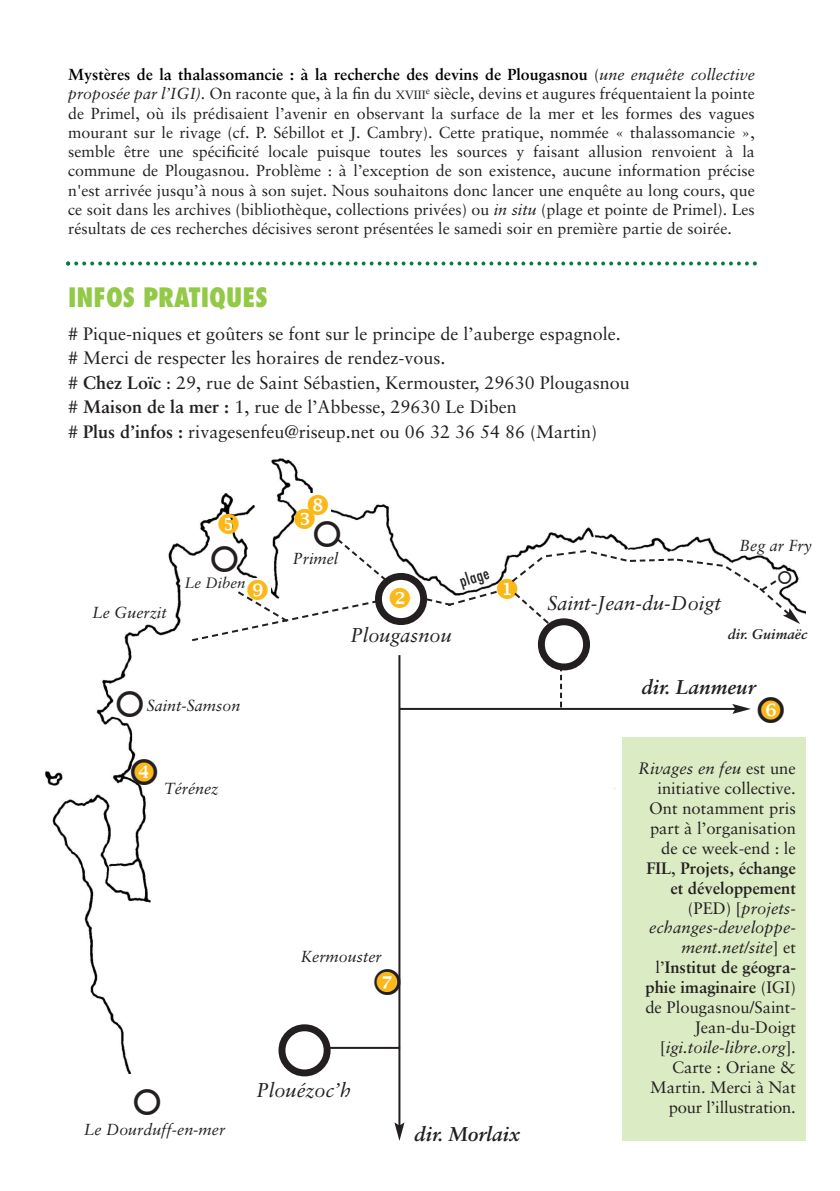
<style>
.page{position:relative;width:840px;height:1191px;background:#fff}
.page>*{position:absolute;margin:0;border:0;box-sizing:border-box;transform-origin:0 0}
.t1{font:800 condensed 26px "Futura";color:#92c947}
.t2{font:italic 20px "Sabon";color:#231f20}
.t3{font:italic 700 20px "Sabon";color:#231f20}
.t4{font:18px/24.4px "Sabon";color:#231f20}
.t5{font:16.6px/20px "Sabon";color:#231f20;text-align:right}
.t6{font:16px/19.2px "Sabon";color:#231f20;text-align:justify}
.t7{font:italic 16px "Sabon";color:#231f20}
.t8{font:condensed 16px "Futura";color:#231f20}
.t9{font:italic 15px "Sabon";color:#231f20}
.t10{font:italic 700 14px "Sabon";color:#231f20}
.s1{font-weight:700;color:#000}
.s2{font-style:italic}
.s3{font-size:12px}
.s4{font-weight:700}
</style>
<div class="page">
<img style="left:45px;top:458px;width:760px;height:616px">
<svg style="left:66px;top:261px;width:690px;height:4px"></svg>
<hr style="left:398px;top:655px;width:2px;height:471px;background:#231f20">
<svg style="left:394px;top:1122px;width:10px;height:19px"></svg>
<hr style="left:329px;top:1047px;width:71px;height:2px;background:#231f20">
<div style="left:621px;top:737px;width:184px;height:404px;background:#dbebc4"></div>
<div style="left:305px;top:493px;width:26px;height:22px;background:#fff"></div>
<svg style="left:278px;top:1024px;width:52px;height:50px"></svg>
<svg style="left:117px;top:691px;width:26px;height:26px"></svg>
<svg style="left:131px;top:759px;width:26px;height:26px"></svg>
<svg style="left:374px;top:968px;width:25px;height:26px"></svg>
<svg style="left:190px;top:495px;width:609px;height:227px"></svg>
<p class="t6" style="left:68px;top:66px;width:687px"><span class="s1">Mystères de la thalassomancie : à la recherche des devins de Plougasnou</span> (<span class="s2">une enquête collective proposée par l’IGI).</span> On raconte que, à la fin du <span class="s3">XVIII</span><sup>e</sup> siècle, devins et augures fréquentaient la pointe de Primel, où ils prédisaient l’avenir en observant la surface de la mer et les formes des vagues mourant sur le rivage (cf. P. Sébillot et J. Cambry). Cette pratique, nommée « thalassomancie », semble être une spécificité locale puisque toutes les sources y faisant allusion renvoient à la commune de Plougasnou. Problème : à l’exception de son existence, aucune information précise n'est arrivée jusqu’à nous à son sujet. Nous souhaitons donc lancer une enquête au long cours, que ce soit dans les archives (bibliothèque, collections privées) ou <span class="s2">in situ</span> (plage et pointe de Primel). Les résultats de ces recherches décisives seront présentées le samedi soir en première partie de soirée.</p>
<h1 class="t1" style="left:68px;top:286px;width:201px">INFOS PRATIQUES</h1>
<p class="t4" style="left:68px;top:323px;width:563px"># Pique-niques et goûters se font sur le principe de l’auberge espagnole. # Merci de respecter les horaires de rendez-vous.<br># <span class="s4">Chez Loïc</span> : 29, rue de Saint Sébastien, Kermouster, 29630 Plougasnou # <span class="s4">Maison de la mer :</span> 1, rue de l’Abbesse, 29630 Le Diben<br># <span class="s4">Plus d’infos :</span> rivagesenfeu@riseup.net ou 06 32 36 54 86 (Martin)</p>
<p class="t7" style="left:92px;top:605px;width:76px">Le Guerzit</p>
<p class="t9" style="left:184px;top:576px;width:62px">Le Diben</p>
<p class="t7" style="left:293px;top:552px;width:47px">Primel</p>
<p class="t8" style="left:457px;top:574px;width:32px;rotate:-18deg">plage</p>
<p class="t2" style="left:547px;top:595px;width:175px">Saint-Jean-du-Doigt</p>
<p class="t7" style="left:739px;top:538px;width:74px">Beg ar Fry</p>
<p class="t7" style="left:147px;top:698px;width:95px">Saint-Samson</p>
<p class="t7" style="left:164px;top:782px;width:56px">Térénez</p>
<p class="t2" style="left:350px;top:626px;width:103px">Plougasnou</p>
<p class="t7" style="left:300px;top:950px;width:82px">Kermouster</p>
<p class="t7" style="left:84px;top:1123px;width:143px">Le Dourduff-en-mer</p>
<p class="t2" style="left:256px;top:1081px;width:96px">Plouézoc’h</p>
<p class="t3" style="left:414px;top:1126px;width:107px">dir. Morlaix</p>
<p class="t10" style="left:727px;top:628px;width:81px">dir. Guimaëc</p>
<p class="t3" style="left:641px;top:678px;width:116px">dir. Lanmeur</p>
<p class="t5" style="left:637px;top:759px;width:159px"><span class="s2">Rivages en feu</span> est une initiative collective.<br>Ont notamment pris part à l’organisation de ce week-end : le<br><span class="s4">FIL</span>, <span class="s4">Projets, échange et développement </span>(PED) [<span class="s2">projets&shy;echanges-developpe&shy;ment.net/site</span>] et l’<span class="s4">Institut de géogra&shy;phie imaginaire</span> (IGI) de Plougasnou/Saint-<br>Jean-du-Doigt [<span class="s2">igi.toile-libre.org</span>].<br>Carte : Oriane &amp;<br>Martin. Merci à Nat pour l’illustration.</p>
</div>
